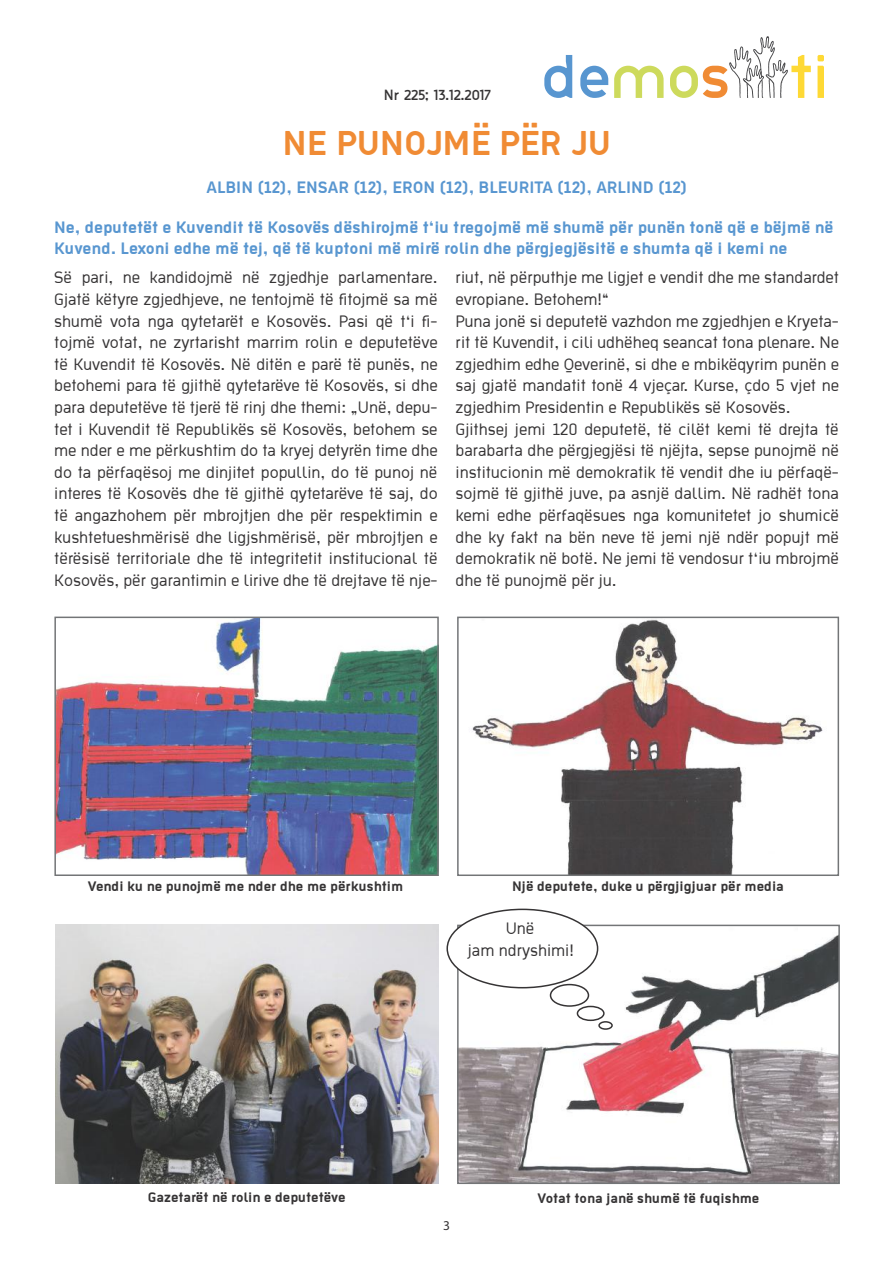
<style>
.page{position:relative;width:893px;height:1263px;background:#fff}
.page>*{position:absolute;margin:0;border:0;box-sizing:border-box;transform-origin:0 0}
.t1{font:700 37.5px "Ekstropia";color:#f08b34}
.t2{font:18px/21.6px "Ekstropia";color:#363435;text-align:center}
.t3{font:700 18px/21.6px "Ekstropia";color:#5896d0}
.t4{font:700 15px "Ekstropia";color:#363435}
.t5{font:13.5px "Thelbi Kujtesa";color:#363435}
.t6{font:13.5px "Myriad Pro";color:#363435}
</style>
<div class="page">
<svg style="left:544px;top:55px;width:28px;height:43px"></svg>
<svg style="left:580px;top:66px;width:28px;height:32px"></svg>
<svg style="left:614px;top:66px;width:50px;height:32px"></svg>
<svg style="left:817px;top:55px;width:7px;height:43px"></svg>
<svg style="left:670px;top:36px;width:141px;height:62px"></svg>
<img style="left:55px;top:924px;width:383px;height:260px">
<img style="left:460px;top:928px;width:377px;height:253px">
<div style="left:457px;top:925px;width:383px;height:259px;border:2px solid #737577"></div>
<div style="left:447px;top:909px;width:151px;height:79px;background:#fff;border-radius:50%"></div>
<div style="left:446px;top:909px;width:152px;height:79px;border:2px solid #363435;border-radius:50%"></div>
<div style="left:577px;top:1006px;width:27px;height:14px;background:#fff;border-radius:50%"></div>
<div style="left:577px;top:1006px;width:28px;height:15px;border:2px solid #363435;border-radius:50%"></div>
<div style="left:599px;top:1022px;width:13px;height:7px;background:#fff;border-radius:50%"></div>
<div style="left:598px;top:1021px;width:15px;height:9px;border:2px solid #363435;border-radius:50%"></div>
<div style="left:550px;top:984px;width:38px;height:22px;background:#fff;border-radius:50%"></div>
<div style="left:550px;top:984px;width:39px;height:23px;border:2px solid #363435;border-radius:50%"></div>
<img style="left:57px;top:620px;width:379px;height:253px">
<div style="left:54px;top:617px;width:385px;height:259px;border:2px solid #737577"></div>
<img style="left:472px;top:620px;width:351px;height:253px">
<div style="left:457px;top:617px;width:382px;height:259px;border:2px solid #737577"></div>
<p class="t5" style="left:384px;top:85px;width:109px">Nr 225; 13.12.2017</p>
<h1 class="t1" style="left:282px;top:120px;width:330px">NE PUNOJMË PËR JU</h1>
<p class="t3" style="left:206px;top:175px;width:482px">ALBIN (12), ENSAR (12), ERON (12), BLEURITA (12), ARLIND (12)</p>
<p class="t3" style="left:54px;top:215px;width:781px">Ne, deputetët e Kuvendit të Kosovës dëshirojmë t‘iu tregojmë më shumë për punën tonë që e bëjmë në<br>Kuvend. Lexoni edhe më tej, që të kuptoni më mirë rolin dhe përgjegjësitë e shumta që i kemi ne</p>
<p class="t2" style="left:54px;top:266px;width:385px;text-align:justify">Së pari, ne kandidojmë në zgjedhje parlamentare.<br>Gjatë këtyre zgjedhjeve, ne tentojmë të fitojmë sa më shumë vota nga qytetarët e Kosovës. Pasi që t‘i fi&shy;tojmë votat, ne zyrtarisht marrim rolin e deputetëve të Kuvendit të Kosovës. Në ditën e parë të punës, ne betohemi para të gjithë qytetarëve të Kosovës, si dhe para deputetëve të tjerë të rinj dhe themi: „Unë, depu&shy;tet i Kuvendit të Republikës së Kosovës, betohem se me nder e me përkushtim do ta kryej detyrën time dhe do ta përfaqësoj me dinjitet popullin, do të punoj në interes të Kosovës dhe të gjithë qytetarëve të saj, do të angazhohem për mbrojtjen dhe për respektimin e kushtetueshmërisë dhe ligjshmërisë, për mbrojtjen e tërësisë territoriale dhe të integritetit institucional të Kosovës, për garantimin e lirive dhe të drejtave të nje-</p>
<p class="t2" style="left:456px;top:266px;width:385px;text-align:left">riut, në përputhje me ligjet e vendit dhe me standardet evropiane. Betohem!“<br>Puna jonë si deputetë vazhdon me zgjedhjen e Kryeta&shy;rit të Kuvendit, i cili udhëheq seancat tona plenare. Ne zgjedhim edhe Qeverinë, si dhe e mbikëqyrim punën e saj gjatë mandatit tonë 4 vjeçar. Kurse, çdo 5 vjet ne zgjedhim Presidentin e Republikës së Kosovës.<br>Gjithsej jemi 120 deputetë, të cilët kemi të drejta të barabarta dhe përgjegjësi të njëjta, sepse punojmë në institucionin më demokratik të vendit dhe iu përfaqë&shy;sojmë të gjithë juve, pa asnjë dallim. Në radhët tona kemi edhe përfaqësues nga komunitetet jo shumicë dhe ky fakt na bën neve të jemi një ndër popujt më demokratik në botë. Ne jemi të vendosur t‘iu mbrojmë dhe të punojmë për ju.</p>
<p class="t4" style="left:88px;top:877px;width:317px">Vendi ku ne punojmë me nder dhe me përkushtim</p>
<p class="t4" style="left:512px;top:877px;width:273px">Një deputete, duke u përgjigjuar për media</p>
<p class="t2" style="left:468px;top:917px;width:108px">Unë<br>jam ndryshimi!</p>
<p class="t4" style="left:148px;top:1188px;width:199px">Gazetarët në rolin e deputetëve</p>
<p class="t6" style="left:443px;top:1217px;width:8px">3</p>
<p class="t4" style="left:537px;top:1189px;width:223px">Votat tona janë shumë të fuqishme</p>
</div>
